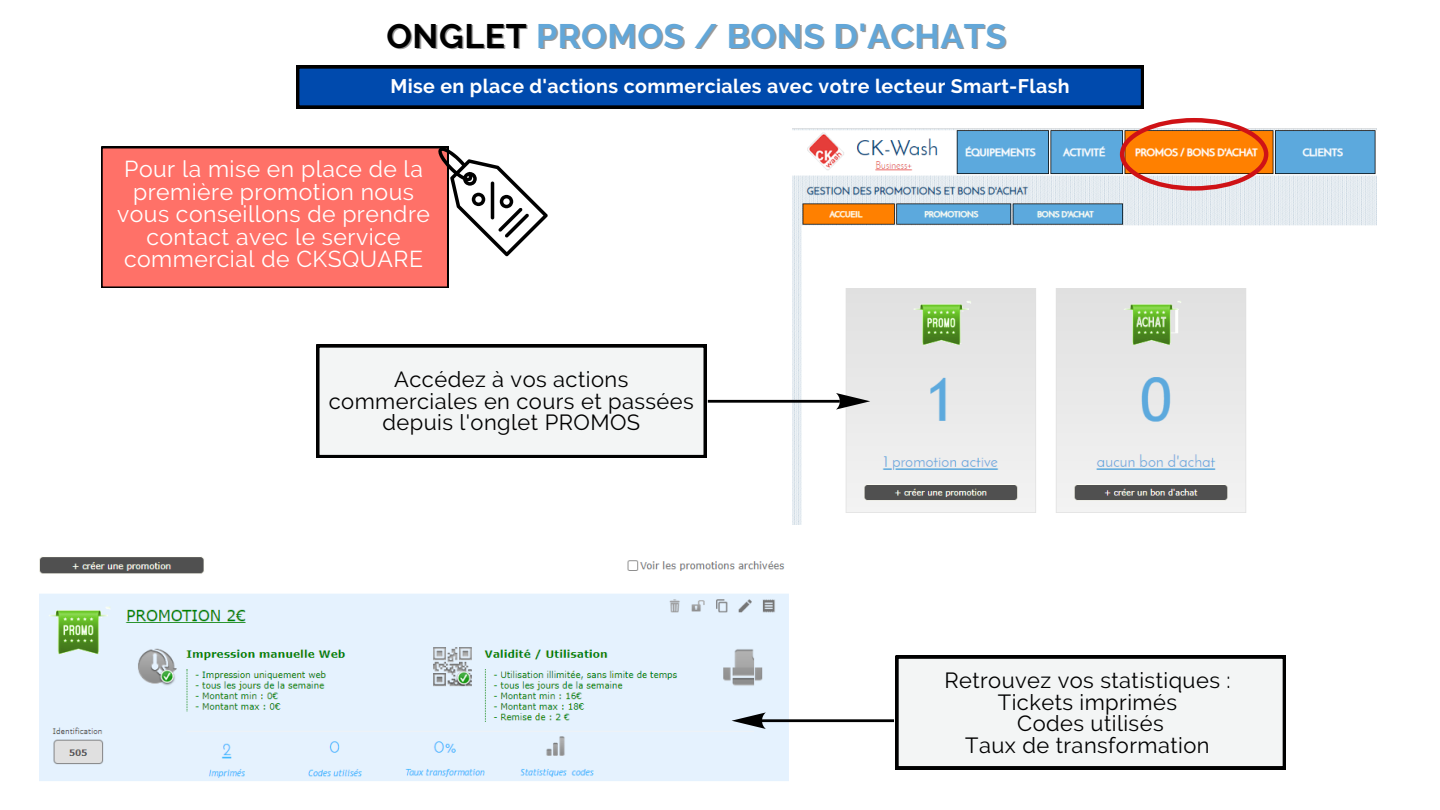
<style>
.page{position:relative;width:1440px;height:810px;background:#fff}
.page>*{position:absolute;margin:0;border:0;box-sizing:border-box;transform-origin:0 0}
.t1{font:700 33.8px "Raleway";letter-spacing:.02em;color:#63a7d8}
.t2{font:23px/22.5px "Raleway";letter-spacing:.02em;color:#fff;text-align:center}
.t3{font:21.9px/21.7px "Raleway";letter-spacing:.02em;color:#000;text-align:center}
.t4{font:700 19.6px "Raleway";letter-spacing:.02em;color:#fff}
.s1{color:#000}
</style>
<div class="page">
<svg style="left:317px;top:345px;width:390px;height:113px"></svg>
<img style="left:793px;top:128px;width:583px;height:397px">
<hr style="left:708px;top:400px;width:132px;height:3px;background:#010101">
<svg style="left:836px;top:393px;width:34px;height:16px"></svg>
<svg style="left:1120px;top:118px;width:148px;height:73px;background:#eb965b"></svg>
<div style="left:101px;top:147px;width:347px;height:141px;background:#ff7168"></div>
<svg style="left:438px;top:147px;width:110px;height:109px"></svg>
<svg style="left:296px;top:66px;width:848px;height:42px;background:#004095"></svg>
<img style="left:39px;top:556px;width:754px;height:225px">
<svg style="left:896px;top:656px;width:390px;height:113px"></svg>
<hr style="left:762px;top:719px;width:132px;height:3px;background:#010101">
<svg style="left:732px;top:712px;width:34px;height:17px"></svg>
<p class="t1" style="left:386px;top:16px;width:621px"><span class="s1">ONGLET</span> PROMOS / BONS D'ACHATS</p>
<p class="t4" style="left:390px;top:75px;width:681px">Mise en place d'actions commerciales avec votre lecteur Smart-Flash</p>
<p class="t2" style="left:117px;top:158px;width:314px">Pour la mise en place de la première promotion nous vous conseillons de prendre contact avec le service commercial de CKSQUARE</p>
<p class="t3" style="left:329px;top:369px;width:367px">Accédez à vos actions commerciales en cours et passées</p>
<p class="t3" style="left:382px;top:412px;width:259px">depuis l'onglet PROMOS</p>
<p class="t3" style="left:944px;top:669px;width:288px">Retrouvez vos statistiques :</p>
<p class="t3" style="left:998px;top:691px;width:181px">Tickets imprimés</p>
<p class="t3" style="left:1017px;top:713px;width:148px">Codes utilisés</p>
<p class="t3" style="left:965px;top:734px;width:246px">Taux de transformation</p>
</div>
